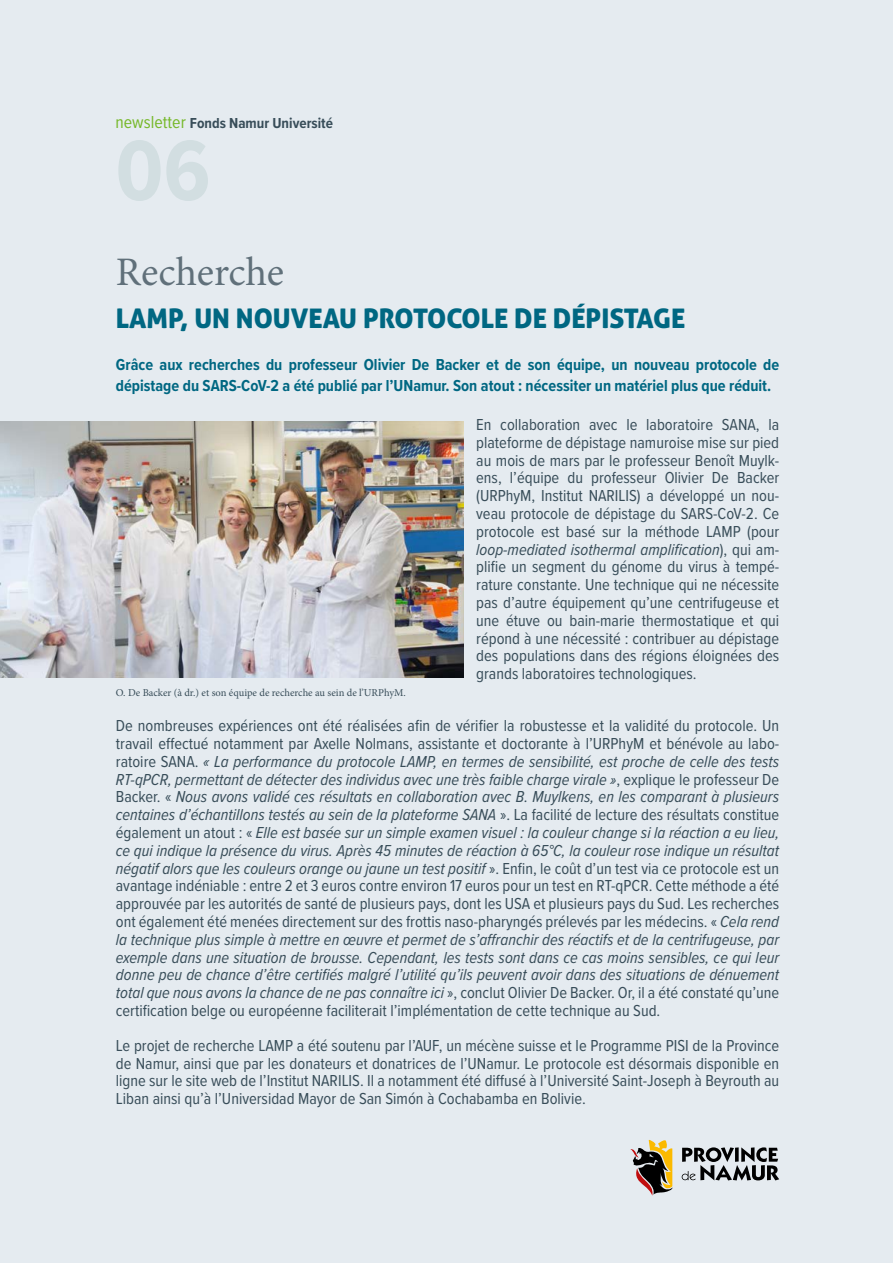
<style>
.page{position:relative;width:893px;height:1263px;background:#e5ebf0}
.page>*{position:absolute;margin:0;border:0;box-sizing:border-box;transform-origin:0 0}
.t1{font:40.5px "Minion Pro";letter-spacing:-.005em;color:#60707a}
.t2{font:27px "Aller Display";color:#006782}
.t3{font:italic 16.5px/17.9px "Proxima Nova Cond";color:#384d59;text-align:justify}
.t4{font:16.5px/17.9px "Proxima Nova Cond";color:#384d59;text-align:justify}
.t5{font:700 16.5px/21px "Proxima Nova Cond";color:#006782}
.t6{font:700 15px "Proxima Nova Cond";color:#384d59}
.t7{font:10.5px "Minion Pro";color:#384d59}
.s1{font-weight:400;font-size:18px;color:#76b82a}
.s2{font-style:italic}
.s3{font-style:normal}
</style>
<div class="page">
<svg style="left:682px;top:1147px;width:97px;height:33px"></svg>
<svg style="left:630px;top:1140px;width:42px;height:56px"></svg>
<img style="left:0;top:421px;width:463px;height:256px">
<p class="t6" style="left:116px;top:112px;width:219px"><span class="s1">newsletter</span> Fonds Namur Université</p>
<h1 class="t1" style="left:116px;top:245px;width:170px">Recherche</h1>
<h2 class="t2" style="left:116px;top:301px;width:571px">LAMP, UN NOUVEAU PROTOCOLE DE DÉPISTAGE</h2>
<p class="t5" style="left:116px;top:354px;width:665px">Grâce aux recherches du professeur Olivier De Backer et de son équipe, un nouveau protocole de dépistage du SARS-CoV-2 a été publié par l’UNamur. Son atout : nécessiter un matériel plus que réduit.</p>
<p class="t4" style="left:476px;top:415px;width:304px">En collaboration avec le laboratoire SANA, la plateforme de dépistage namuroise mise sur pied au mois de mars par le professeur Benoît Muylk&shy;ens, l’équipe du professeur Olivier De Backer (URPhyM, Institut NARILIS) a développé un nou&shy;veau protocole de dépistage du SARS-CoV-2. Ce protocole est basé sur la méthode LAMP (pour <span class="s2">loop-mediated isothermal amplification</span>), qui am&shy;plifie un segment du génome du virus à tempé&shy;rature constante. Une technique qui ne nécessite pas d’autre équipement qu’une centrifugeuse et une étuve ou bain-marie thermostatique et qui répond à une nécessité : contribuer au dépistage des populations dans des régions éloignées des grands laboratoires technologiques.</p>
<p class="t7" style="left:116px;top:686px;width:292px">O. De Backer (à dr.) et son équipe de recherche au sein de l’URPhyM.</p>
<p class="t3" style="left:116px;top:716px;width:665px"><span class="s3">De nombreuses expériences ont été réalisées afin de vérifier la robustesse et la validité du protocole. Un travail effectué notamment par Axelle Nolmans, assistante et doctorante à l’URPhyM et bénévole au labo&shy;ratoire SANA.</span> « La performance du protocole LAMP, en termes de sensibilité, est proche de celle des tests RT-qPCR, permettant de détecter des individus avec une très faible charge virale »<span class="s3">, explique le professeur De Backer. «</span> Nous avons validé ces résultats en collaboration avec B. Muylkens, en les comparant à plusieurs centaines d’échantillons testés au sein de la plateforme SANA <span class="s3">». La facilité de lecture des résultats constitue également un atout : «</span> Elle est basée sur un simple examen visuel : la couleur change si la réaction a eu lieu, ce qui indique la présence du virus. Après 45 minutes de réaction à 65°C, la couleur rose indique un résultat négatif alors que les couleurs orange ou jaune un test positif <span class="s3">». Enfin, le coût d’un test via ce protocole est un avantage indéniable : entre 2 et 3 euros contre environ 17 euros pour un test en RT-qPCR. Cette méthode a été approuvée par les autorités de santé de plusieurs pays, dont les USA et plusieurs pays du Sud. Les recherches ont également été menées directement sur des frottis naso-pharyngés prélevés par les médecins. «</span> Cela rend la technique plus simple à mettre en œuvre et permet de s’affranchir des réactifs et de la centrifugeuse, par exemple dans une situation de brousse. Cependant, les tests sont dans ce cas moins sensibles, ce qui leur donne peu de chance d’être certifiés malgré l’utilité qu’ils peuvent avoir dans des situations de dénuement total que nous avons la chance de ne pas connaître ici <span class="s3">», conclut Olivier De Backer. Or, il a été constaté qu’une certification belge ou européenne faciliterait l’implémentation de cette technique au Sud.</span></p>
<p class="t4" style="left:116px;top:1036px;width:665px">Le projet de recherche LAMP a été soutenu par l’AUF, un mécène suisse et le Programme PISI de la Province de Namur, ainsi que par les donateurs et donatrices de l’UNamur. Le protocole est désormais disponible en ligne sur le site web de l’Institut NARILIS. Il a notamment été diffusé à l’Université Saint-Joseph à Beyrouth au Liban ainsi qu’à l’Universidad Mayor de San Simón à Cochabamba en Bolivie.</p>
</div>
